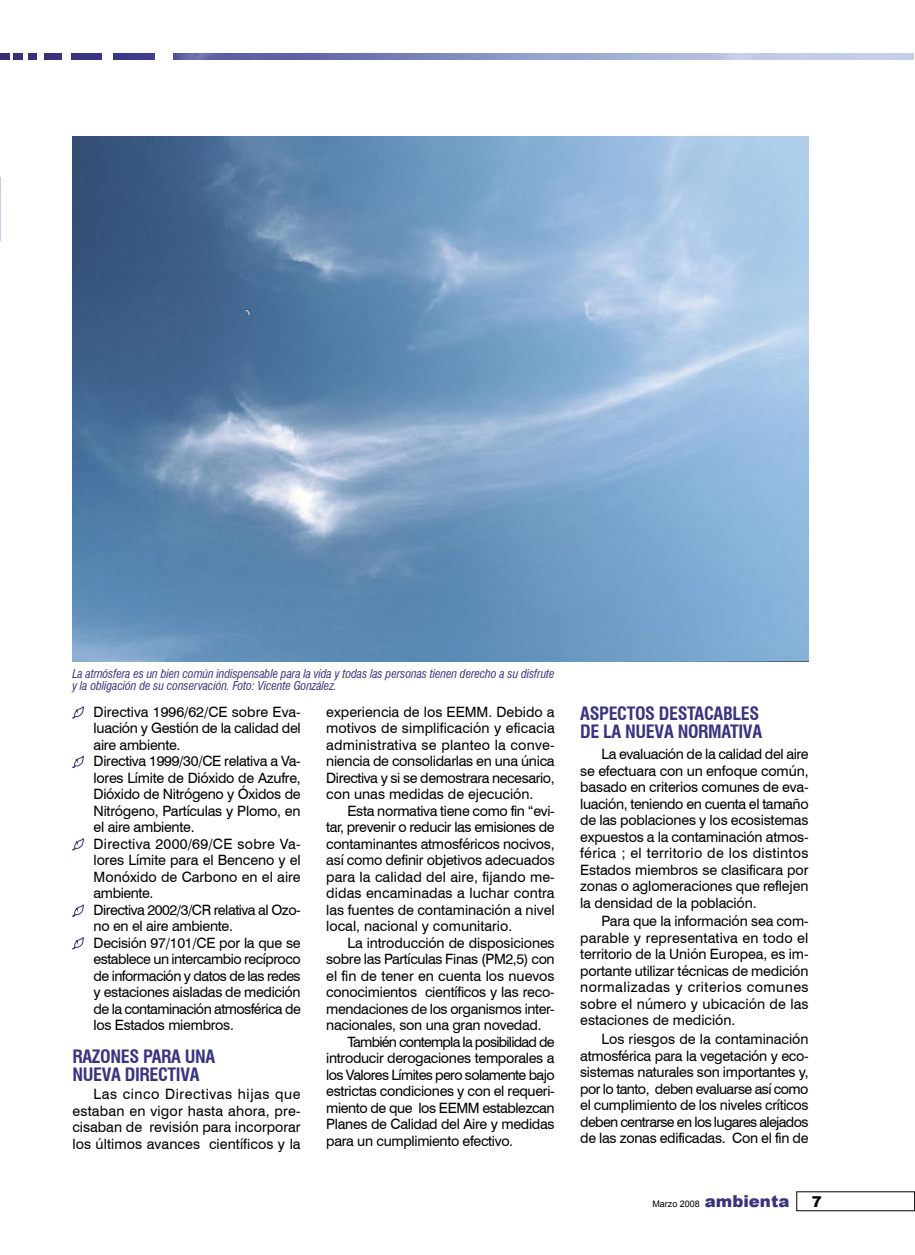
<style>
.page{position:relative;width:915px;height:1255px;background:#fff}
.page>*{position:absolute;margin:0;border:0;box-sizing:border-box;transform-origin:0 0}
.Ladillos{font:700 condensed 18px/18px "Swiss 721 BT";letter-spacing:-.02em;color:#393480}
.t1{font:900 15px "Arial";color:#000}
.Texto_general{font:14.25px/16.5px "Swiss 721 BT";letter-spacing:-.02em;color:#000;text-align:justify}
.Pie_de_Foto{font:italic condensed 12px/12px "Swiss 721 BT";letter-spacing:-.01em;color:#393480}
.t2{font:9px "Arial";color:#000}
.s1{font-weight:900;font-size:16.5px;color:#393480}
</style>
<div class="page">
<img style="left:0;top:177px;width:1px;height:63px">
<img style="left:0;top:54px;width:913px;height:6px">
<div style="left:155px;top:20px;width:18px;height:62px;background:#fff"></div>
<div style="left:102px;top:23px;width:11px;height:61px;background:#fff"></div>
<div style="left:62px;top:22px;width:8px;height:66px;background:#fff"></div>
<div style="left:37px;top:22px;width:7px;height:61px;background:#fff"></div>
<hr style="left:23px;top:22px;width:4px;height:64px;background:#fff">
<hr style="left:10px;top:22px;width:2px;height:60px;background:#fff">
<img style="left:72px;top:136px;width:736px;height:525px">
<svg style="left:72px;top:706px;width:12px;height:12px"></svg>
<svg style="left:72px;top:755px;width:12px;height:13px"></svg>
<svg style="left:72px;top:838px;width:12px;height:12px"></svg>
<svg style="left:72px;top:904px;width:12px;height:12px"></svg>
<svg style="left:72px;top:936px;width:12px;height:13px"></svg>
<p class="Pie_de_Foto" style="left:72px;top:668px;width:484px">La atmósfera es un bien común indispensable para la vida y todas las personas tienen derecho a su disfrute y la obligación de su conservación. Foto: Vicente González.</p>
<p class="Texto_general" style="left:94px;top:703px;width:208px">Directiva 1996/62/CE sobre Eva&shy;luación y Gestión de la calidad del aire ambiente.</p>
<p class="Texto_general" style="left:94px;top:752px;width:208px">Directiva 1999/30/CE relativa a Va&shy;lores Límite de Dióxido de Azufre, Dióxido de Nitrógeno y Óxidos de Nitrógeno, Partículas y Plomo, en el aire ambiente.</p>
<p class="Texto_general" style="left:94px;top:835px;width:208px">Directiva 2000/69/CE sobre Va&shy;lores Límite para el Benceno y el Monóxido de Carbono en el aire ambiente.</p>
<p class="Texto_general" style="left:94px;top:901px;width:208px">Directiva 2002/3/CR relativa al Ozo&shy;no en el aire ambiente.</p>
<p class="Texto_general" style="left:94px;top:934px;width:208px">Decisión 97/101/CE por la que se establece un intercambio recíproco de información y datos de las redes y estaciones aisladas de medición de la contaminación atmosférica de los Estados miembros.</p>
<p class="Ladillos" style="left:72px;top:1046px;width:145px">RAZONES PARA UNA<br>NUEVA DIRECTIVA</p>
<p class="Texto_general" style="left:72px;top:1085px;width:230px;text-indent:21px">Las cinco Directivas hijas que estaban en vigor hasta ahora, pre&shy;cisaban de revisión para incorporar los últimos avances científicos y la</p>
<p class="Texto_general" style="left:326px;top:703px;width:230px">experiencia de los EEMM. Debido a motivos de simplificación y eficacia administrativa se planteo la conve&shy;niencia de consolidarlas en una única Directiva y si se demostrara necesario, con unas medidas de ejecución.</p>
<p class="Texto_general" style="left:326px;top:802px;width:230px;text-indent:21px">Esta normativa tiene como fin “evi&shy;tar, prevenir o reducir las emisiones de contaminantes atmosféricos nocivos, así como definir objetivos adecuados para la calidad del aire, fijando me&shy;didas encaminadas a luchar contra las fuentes de contaminación a nivel local, nacional y comunitario.</p>
<p class="Texto_general" style="left:326px;top:934px;width:230px;text-indent:21px">La introducción de disposiciones sobre las Partículas Finas (PM2,5) con el fin de tener en cuenta los nuevos conocimientos científicos y las reco&shy;mendaciones de los organismos inter&shy;nacionales, son una gran novedad.</p>
<p class="Texto_general" style="left:326px;top:1033px;width:230px;text-indent:21px">También contempla la posibilidad de introducir derogaciones temporales a los Valores Límites pero solamente bajo estrictas condiciones y con el requeri&shy;miento de que los EEMM establezcan Planes de Calidad del Aire y medidas para un cumplimiento efectivo.</p>
<p class="Ladillos" style="left:580px;top:704px;width:183px">ASPECTOS DESTACABLES<br>DE LA NUEVA NORMATIVA</p>
<p class="Texto_general" style="left:580px;top:745px;width:230px;text-indent:21px">La evaluación de la calidad del aire se efectuara con un enfoque común, basado en criterios comunes de eva&shy;luación, teniendo en cuenta el tamaño de las poblaciones y los ecosistemas expuestos a la contaminación atmos&shy;férica ; el territorio de los distintos Estados miembros se clasificara por zonas o aglomeraciones que reflejen la densidad de la población.</p>
<p class="Texto_general" style="left:580px;top:912px;width:230px;text-indent:21px">Para que la información sea com&shy;parable y representativa en todo el territorio de la Unión Europea, es im&shy;portante utilizar técnicas de medición normalizadas y criterios comunes sobre el número y ubicación de las estaciones de medición.</p>
<p class="Texto_general" style="left:580px;top:1030px;width:230px;text-indent:21px">Los riesgos de la contaminación atmosférica para la vegetación y eco&shy;sistemas naturales son importantes y, por lo tanto, deben evaluarse así como el cumplimiento de los niveles críticos deben centrarse en los lugares alejados de las zonas edificadas. Con el fin de</p>
<p class="t2" style="left:652px;top:1197px;width:138px">Marzo 2008 <span class="s1">ambienta</span></p>
<p class="t1" style="left:811px;top:1190px;width:12px">7</p>
</div>
